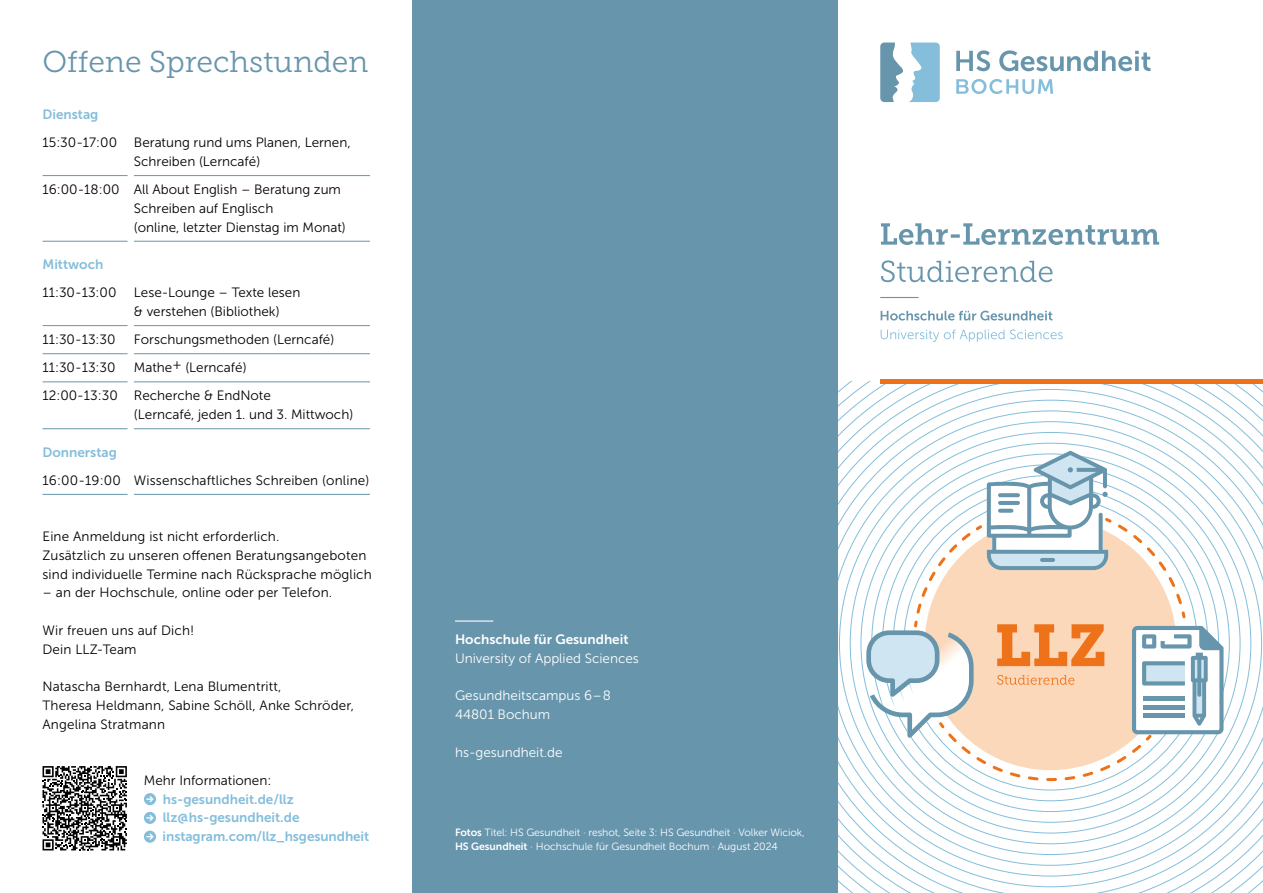
<style>
.page{position:relative;width:1263px;height:893px;background:#fff}
.page>*{position:absolute;margin:0;border:0;box-sizing:border-box;transform-origin:0 0}
.t1{font:58.5px "Museo Slab 900";color:#ee7219}
.t2{font:30px "Museo Slab 300";color:#6795ac}
.t3{font:13.5px/18.8px "Museo Sans 300";letter-spacing:.005em;color:#000}
.t4{font:13.5px/18.8px "Museo Sans 700";color:#84bedb}
.t5{font:13.5px/18.8px "Museo Sans 300";color:#fff}
.t6{font:13.5px "Museo Sans 700";color:#fff}
.t7{font:10.5px/14.2px "Museo Sans 300";letter-spacing:-.01em;color:#fff}
.s1{font-family:"Museo Sans 700"}
</style>
<div class="page">
<svg style="left:838px;top:382px;width:425px;height:511px"></svg>
<div style="left:412px;top:0;width:426px;height:893px;background:#6795ac"></div>
<svg style="left:881px;top:329px;width:182px;height:13px"></svg>
<svg style="left:881px;top:311px;width:171px;height:10px"></svg>
<hr style="left:880px;top:297px;width:38px;height:1px;background:#6795ac">
<svg style="left:956px;top:50px;width:34px;height:21px"></svg>
<svg style="left:999px;top:50px;width:151px;height:21px"></svg>
<svg style="left:956px;top:79px;width:97px;height:15px"></svg>
<svg style="left:880px;top:43px;width:60px;height:59px"></svg>
<hr style="left:880px;top:380px;width:383px;height:4px;background:#ee7219">
<svg style="left:881px;top:260px;width:171px;height:22px"></svg>
<svg style="left:881px;top:223px;width:278px;height:22px"></svg>
<svg style="left:866px;top:451px;width:357px;height:330px"></svg>
<div style="left:144px;top:793px;width:12px;height:12px;background:#84bedb;border-radius:50%"></div>
<svg style="left:146px;top:796px;width:8px;height:6px"></svg>
<div style="left:144px;top:812px;width:12px;height:12px;background:#84bedb;border-radius:50%"></div>
<svg style="left:146px;top:815px;width:8px;height:6px"></svg>
<div style="left:144px;top:831px;width:12px;height:12px;background:#84bedb;border-radius:50%"></div>
<svg style="left:146px;top:833px;width:8px;height:7px"></svg>
<svg style="left:43px;top:766px;width:84px;height:84px"></svg>
<hr style="left:43px;top:175px;width:85px;height:1px;background:#6795ac">
<hr style="left:43px;top:241px;width:85px;height:1px;background:#6795ac">
<hr style="left:134px;top:175px;width:236px;height:1px;background:#6795ac">
<hr style="left:134px;top:241px;width:236px;height:1px;background:#6795ac">
<hr style="left:43px;top:325px;width:85px;height:1px;background:#6795ac">
<hr style="left:43px;top:353px;width:85px;height:1px;background:#6795ac">
<hr style="left:43px;top:382px;width:85px;height:1px;background:#6795ac">
<hr style="left:43px;top:428px;width:85px;height:1px;background:#6795ac">
<hr style="left:134px;top:325px;width:236px;height:1px;background:#6795ac">
<hr style="left:134px;top:353px;width:236px;height:1px;background:#6795ac">
<hr style="left:134px;top:382px;width:236px;height:1px;background:#6795ac">
<hr style="left:134px;top:428px;width:236px;height:1px;background:#6795ac">
<hr style="left:43px;top:494px;width:85px;height:1px;background:#6795ac">
<hr style="left:134px;top:494px;width:236px;height:1px;background:#6795ac">
<hr style="left:455px;top:620px;width:38px;height:2px;background:#fff">
<h2 class="t2" style="left:43px;top:46px;width:327px">Offene Sprechstunden</h2>
<p class="t4" style="left:43px;top:105px;width:57px">Dienstag</p>
<p class="t3" style="left:43px;top:133px;width:310px;text-align:center">15:30-17:00 Beratung rund ums Planen, Lernen,<br>Schreiben (Lerncafé)</p>
<p class="t3" style="left:134px;top:180px;width:213px;text-indent:-91px">16:00-18:00 All About English – Beratung zum<br>Schreiben auf Englisch<br>(online, letzter Dienstag im Monat)</p>
<p class="t4" style="left:43px;top:255px;width:62px">Mittwoch</p>
<p class="t3" style="left:43px;top:283px;width:75px">11:30-13:00</p>
<p class="t3" style="left:134px;top:283px;width:168px">Lese-Lounge – Texte lesen &amp; verstehen (Bibliothek)</p>
<p class="t3" style="left:43px;top:330px;width:75px">11:30-13:30</p>
<p class="t3" style="left:134px;top:330px;width:202px">Forschungsmethoden (Lerncafé)</p>
<p class="t3" style="left:43px;top:358px;width:75px">11:30-13:30</p>
<p class="t3" style="left:43px;top:354px;width:230px;line-height:28px;text-indent:91px">Mathe+ (Lerncafé)<br>12:00-13:30 Recherche &amp; EndNote</p>
<p class="t3" style="left:134px;top:405px;width:221px">(Lerncafé, jeden 1. und 3. Mittwoch)</p>
<p class="t4" style="left:43px;top:443px;width:76px">Donnerstag</p>
<p class="t3" style="left:43px;top:471px;width:328px">16:00-19:00 Wissenschaftliches Schreiben (online)</p>
<p class="t3" style="left:43px;top:527px;width:331px">Eine Anmeldung ist nicht erforderlich.<br>Zusätzlich zu unseren offenen Beratungsangeboten sind individuelle Termine nach Rücksprache möglich</p>
<p class="t3" style="left:43px;top:583px;width:291px">– an der Hochschule, online oder per Telefon.</p>
<p class="t3" style="left:43px;top:621px;width:153px">Wir freuen uns auf Dich!<br>Dein LLZ-Team</p>
<p class="t3" style="left:43px;top:677px;width:313px">Natascha Bernhardt, Lena Blumentritt,<br>Theresa Heldmann, Sabine Schöll, Anke Schröder,<br>Angelina Stratmann</p>
<p class="t3" style="left:144px;top:771px;width:129px">Mehr Informationen:</p>
<p class="t4" style="left:163px;top:789px;width:208px">hs-gesundheit.de/llz llz@hs-gesundheit.de instagram.com/llz_hsgesundheit</p>
<p class="t6" style="left:455px;top:632px;width:175px">Hochschule für Gesundheit</p>
<p class="t5" style="left:455px;top:649px;width:185px">University of Applied Sciences</p>
<p class="t5" style="left:455px;top:686px;width:157px">Gesundheitscampus 6–8<br>44801 Bochum</p>
<p class="t5" style="left:455px;top:743px;width:109px">hs-gesundheit.de</p>
<p class="t7" style="left:455px;top:825px;width:351px"><span class="s1">Fotos</span> Titel: HS Gesundheit · reshot, Seite 3: HS Gesundheit · Volker Wiciok,<br><span class="s1">HS Gesundheit</span> · Hochschule für Gesundheit Bochum · August 2024</p>
<h1 class="t1" style="left:994px;top:612px;width:114px">LLZ</h1>
</div>
